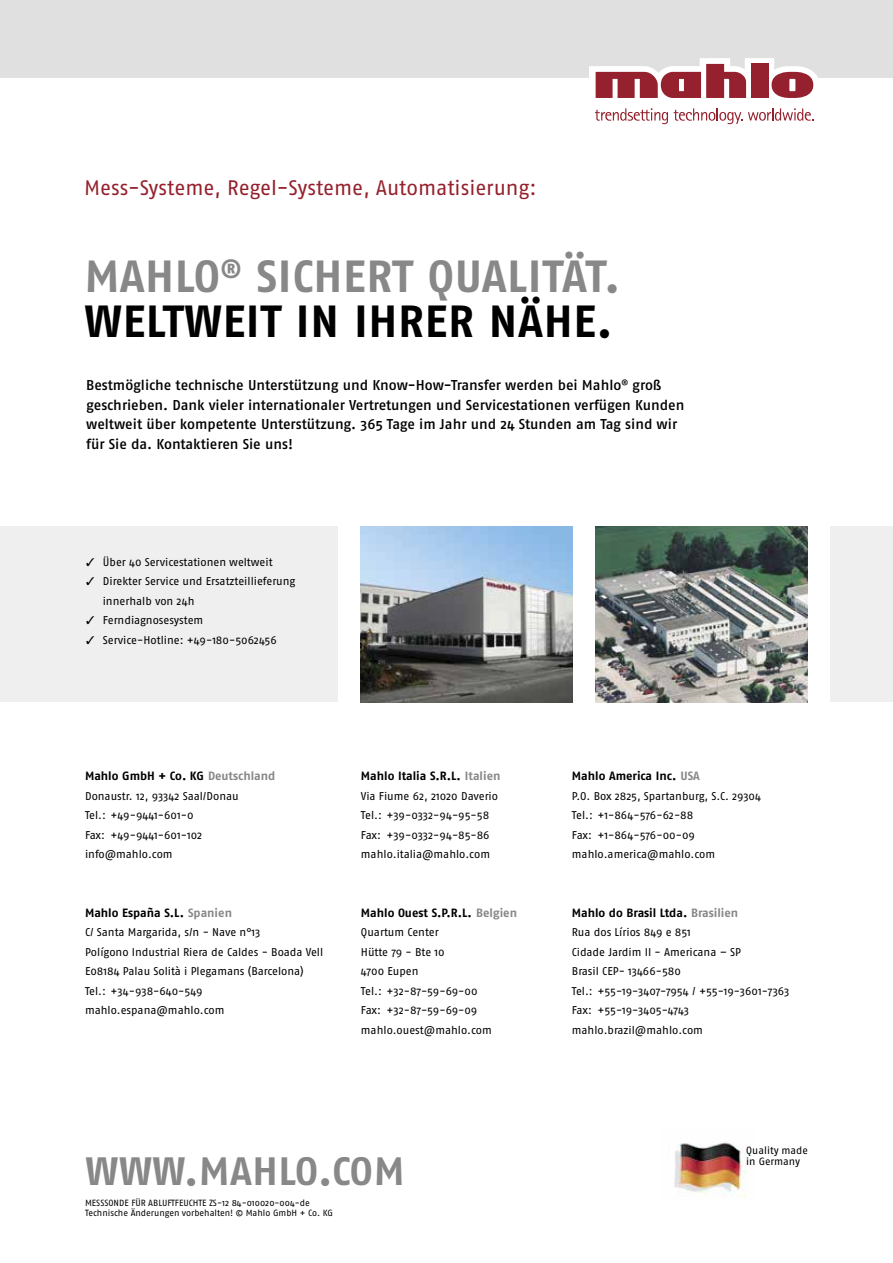
<style>
.page{position:relative;width:893px;height:1263px;background:#fff}
.page>*{position:absolute;margin:0;border:0;box-sizing:border-box;transform-origin:0 0}
.t1{font:45px/45px "Fago No Bold Caps";color:#888}
.t2{font:39.6px "Fago No Bold Caps";letter-spacing:-.005em;color:#888}
.t3{font:21px "Fago No";letter-spacing:-.005em;color:#94212d}
.t4{font:14.25px/19.5px "Fago No Med";letter-spacing:-.005em;color:#000}
.t5{font:700 12px "Fago No";color:#000}
.t6{font:11.25px/19.5px "Fago No";letter-spacing:-.005em;color:#000}
.t7{font:10.5px/11.4px "Fago No";color:#000}
.t8{font:9px/9.8px "Fago No";color:#000}
.s1{color:#000}
.s2{font-family:"Fago No Bold Tf";font-weight:400;color:#888}
.s3{color:#888}
</style>
<div class="page">
<div style="left:0;top:0;width:893px;height:78px;background:#e0e0e0"></div>
<div style="left:751px;top:64px;width:17px;height:34px;background:#94212d"></div>
<svg style="left:596px;top:64px;width:150px;height:34px"></svg>
<svg style="left:772px;top:72px;width:41px;height:26px"></svg>
<svg style="left:595px;top:108px;width:73px;height:16px"></svg>
<svg style="left:674px;top:108px;width:140px;height:16px"></svg>
<div style="left:0;top:526px;width:338px;height:176px;background:#efefef"></div>
<img style="left:360px;top:527px;width:212px;height:175px">
<div style="left:830px;top:526px;width:63px;height:176px;background:#efefef"></div>
<img style="left:595px;top:526px;width:213px;height:176px">
<img style="left:674px;top:1142px;width:73px;height:54px">
<h3 class="t3" style="left:84px;top:176px;width:454px">Mess-Systeme, Regel-Systeme, Automatisierung:</h3>
<h1 class="t1" style="left:84px;top:253px;width:538px">MAHLO<sup>®</sup> SICHERT QUALITÄT.<br><span class="s1">WELTWEIT IN IHRER NÄHE.</span></h1>
<p class="t4" style="left:86px;top:375px;width:600px">Bestmögliche technische Unterstützung und Know-How-Transfer werden bei Mahlo<sup>®</sup> groß geschrieben. Dank vieler internationaler Vertretungen und Servicestationen verfügen Kunden weltweit über kompetente Unterstützung. 365 Tage im Jahr und 24 Stunden am Tag sind wir für Sie da. Kontaktieren Sie uns!</p>
<p class="t6" style="left:86px;top:552px;width:188px">✓ Über 40 Servicestationen weltweit</p>
<p class="t6" style="left:103px;top:571px;width:194px;text-indent:-17px">✓ Direkter Service und Ersatzteillieferung innerhalb von 24h</p>
<p class="t6" style="left:86px;top:610px;width:119px">✓ Ferndiagnosesystem</p>
<p class="t6" style="left:86px;top:630px;width:192px">✓ Service-Hotline: +49-180-5062456</p>
<p class="t5" style="left:85px;top:769px;width:192px">Mahlo GmbH + Co. KG <span class="s2">Deutschland</span></p>
<p class="t6" style="left:85px;top:786px;width:155px">Donaustr. 12, 93342 Saal/Donau<br>Tel.: +49-9441-601-0<br>Fax: +49-9441-601-102 info@mahlo.com</p>
<p class="t5" style="left:85px;top:905px;width:148px">Mahlo España S.L. <span class="s2">Spanien</span></p>
<p class="t6" style="left:85px;top:922px;width:240px">C/ Santa Margarida, s/n - Nave n°13<br>Polígono Industrial Riera de Caldes - Boada Vell E08184 Palau Solità i Plegamans (Barcelona)<br>Tel.: +34-938-640-549 mahlo.espana@mahlo.com</p>
<p class="t5" style="left:361px;top:769px;width:141px">Mahlo Italia S.R.L. <span class="s2">Italien</span></p>
<p class="t6" style="left:361px;top:786px;width:139px">Via Fiume 62, 21020 Daverio<br>Tel.: +39-0332-94-95-58<br>Fax: +39-0332-94-85-86 mahlo.italia@mahlo.com</p>
<p class="t5" style="left:361px;top:905px;width:158px">Mahlo Ouest S.P.R.L. <span class="s2">Belgien</span></p>
<p class="t6" style="left:361px;top:922px;width:132px">Quartum Center<br>Hütte 79 - Bte 10<br>4700 Eupen<br>Tel.: +32-87-59-69-00<br>Fax: +32-87-59-69-09 mahlo.ouest@mahlo.com</p>
<h2 class="t2" style="left:85px;top:1148px;width:321px">WWW.MAHLO.COM</h2>
<p class="t8" style="left:85px;top:1198px;width:249px">MESSSONDE FÜR ABLUFTFEUCHTE ZS-12 84-010020-004-de<br>Technische Änderungen vorbehalten! © Mahlo GmbH + Co. KG</p>
<p class="t5" style="left:572px;top:769px;width:129px">Mahlo America Inc. <span class="s3">USA</span></p>
<p class="t6" style="left:572px;top:786px;width:191px">P.O. Box 2825, Spartanburg, S.C. 29304<br>Tel.: +1-864-576-62-88<br>Fax: +1-864-576-00-09 mahlo.america@mahlo.com</p>
<p class="t5" style="left:572px;top:905px;width:168px">Mahlo do Brasil Ltda. <span class="s3">Brasilien</span></p>
<p class="t6" style="left:572px;top:922px;width:219px">Rua dos Lírios 849 e 851<br>Cidade Jardim II - Americana – SP<br>Brasil CEP- 13466-580<br>Tel.: +55-19-3407-7954 / +55-19-3601-7363<br>Fax: +55-19-3405-4743 mahlo.brazil@mahlo.com</p>
<p class="t7" style="left:746px;top:1144px;width:63px">Quality made in Germany</p>
</div>
